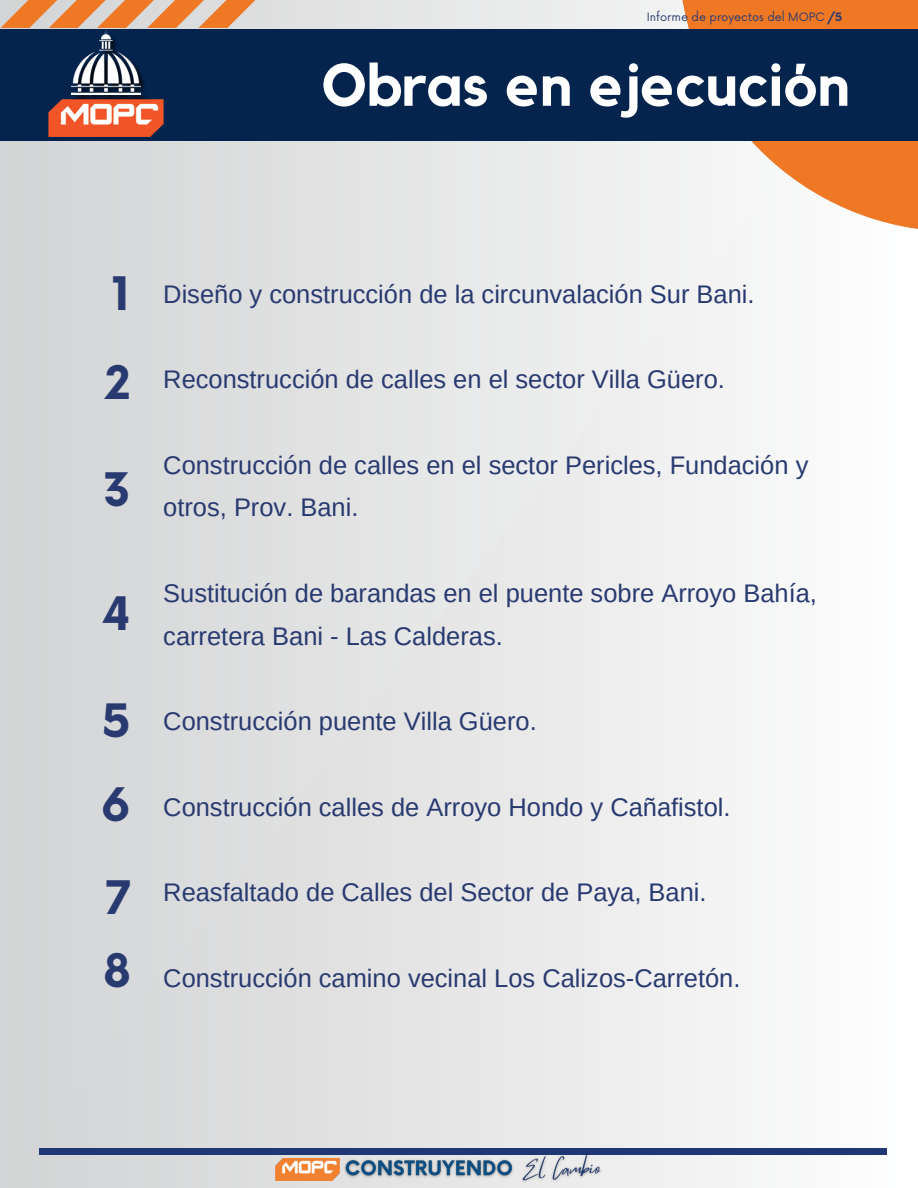
<style>
.page{position:relative;width:918px;height:1188px;background:#fff}
.page>*{position:absolute;margin:0;border:0;box-sizing:border-box;transform-origin:0 0}
.t1{font:700 59.25px "Kollektif";color:#fff}
.t2{font:700 45px/88.9px "Now";color:#293a70}
.t3{font:25.5px/42.8px "Arimo";color:#293a70}
.t4{font:11.25px "Now";color:#293a70}
.s1{font-weight:700}
</style>
<div class="page">
<img style="left:0;top:0;width:887px;height:1188px">
<svg style="left:679px;top:0;width:239px;height:231px;fill:#ef7825"></svg>
<div style="left:39px;top:1148px;width:848px;height:6px;background:#1f3875"></div>
<img style="left:517px;top:1152px;width:90px;height:36px">
<img style="left:341px;top:1156px;width:177px;height:26px">
<img style="left:275px;top:1159px;width:64px;height:21px">
<div style="left:0;top:29px;width:918px;height:112px;background:#04244e"></div>
<img style="left:48px;top:31px;width:116px;height:106px">
<svg style="left:0;top:0;width:256px;height:28px"></svg>
<p class="t4" style="left:647px;top:7px;width:197px">InformegdegproyectosgdelgMOPC <span class="s1">/5</span></p>
<h1 class="t1" style="left:321px;top:50px;width:530px">Obras en ejecución</h1>
<h2 class="t2" style="left:105px;top:248px;width:27px">1<br>2</h2>
<h2 class="t2" style="left:103px;top:444px;width:29px">3</h2>
<h2 class="t2" style="left:102px;top:568px;width:30px">4</h2>
<h2 class="t2" style="left:101px;top:678px;width:31px;line-height:83.2px">5<br>6</h2>
<h2 class="t2" style="left:103px;top:860px;width:29px;line-height:73.2px">7<br>8</h2>
<p class="t3" style="left:163px;top:273px;width:593px">Diseño y construcción de la circunvalación Sur Bani.</p>
<p class="t3" style="left:163px;top:358px;width:563px">Reconstrucción de calles en el sector Villa Güero.</p>
<p class="t3" style="left:163px;top:444px;width:647px">Construcción de calles en el sector Pericles, Fundación y otros, Prov. Bani.</p>
<p class="t3" style="left:163px;top:572px;width:655px">Sustitución de barandas en el puente sobre Arroyo Bahía, carretera Bani - Las Calderas.</p>
<p class="t3" style="left:163px;top:700px;width:375px">Construcción puente Villa Güero.</p>
<p class="t3" style="left:163px;top:786px;width:569px">Construcción calles de Arroyo Hondo y Cañafistol.</p>
<p class="t3" style="left:163px;top:871px;width:545px">Reasfaltado de Calles del Sector de Paya, Bani.</p>
<p class="t3" style="left:163px;top:957px;width:579px">Construcción camino vecinal Los Calizos-Carretón.</p>
</div>
